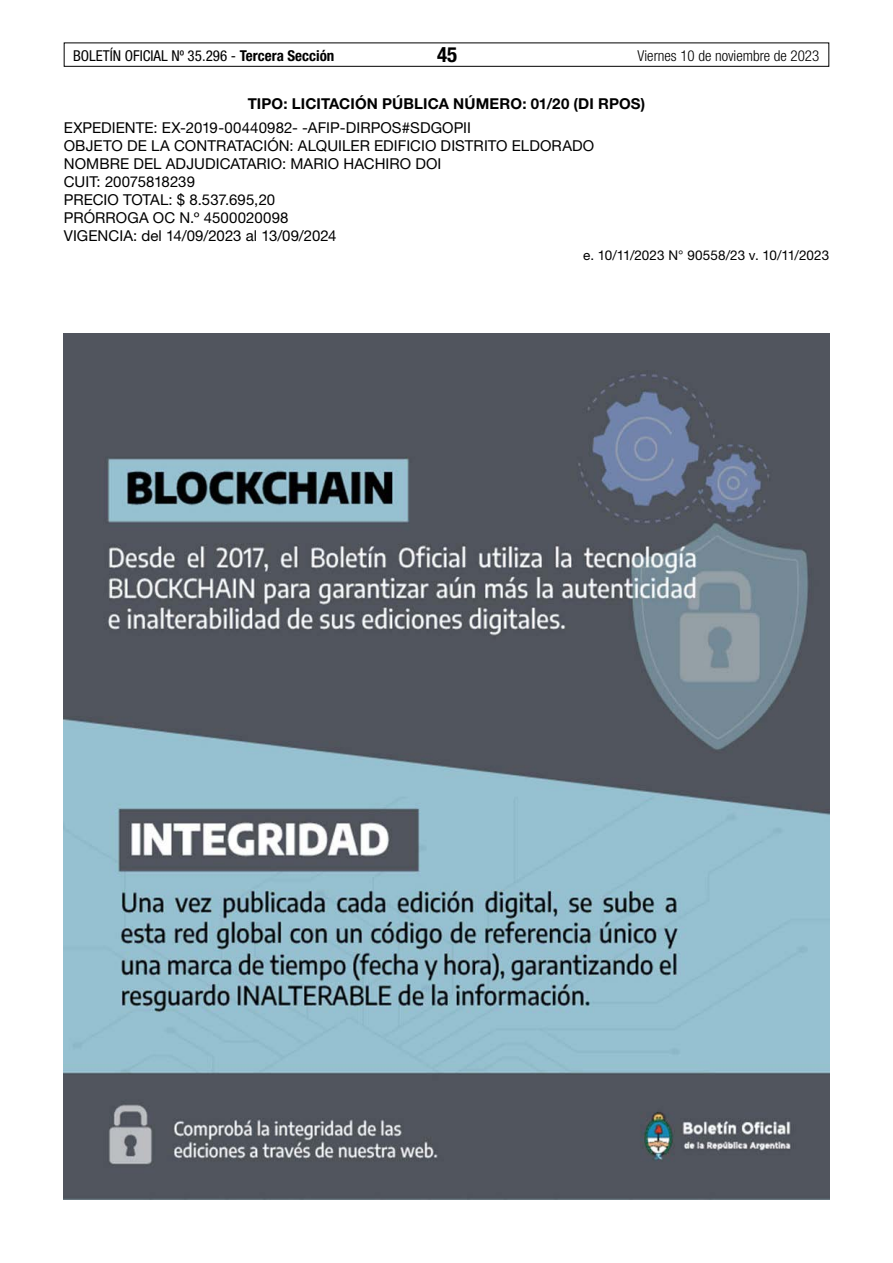
<style>
.page{position:relative;width:893px;height:1263px;background:#fff}
.page>*{position:absolute;margin:0;border:0;box-sizing:border-box;transform-origin:0 0}
.t1{font:700 condensed 21px "Helvetica Neue LT Std";color:#000}
.t2{font:15px/18px "Helvetica Neue LT Std";letter-spacing:.005em;color:#000}
.t3{font:700 15px "Helvetica Neue LT Std";letter-spacing:.01em;color:#000}
.t4{font:condensed 15px "Helvetica Neue LT Std";color:#000}
.t5{font:300 condensed 15px "Helvetica Neue LT Std";color:#000}
.t6{font:13.5px "Helvetica Neue LT Std";letter-spacing:-.005em;color:#000}
.s1{font-weight:700}
</style>
<div class="page">
<div style="left:64px;top:43px;width:765px;height:24px;border:1px solid #000"></div>
<img style="left:64px;top:334px;width:765px;height:865px">
<p class="t4" style="left:73px;top:47px;width:263px">BOLETÍN OFICIAL Nº 35.296 - <span class="s1">Tercera Sección</span></p>
<h1 class="t1" style="left:437px;top:42px;width:22px">45</h1>
<p class="t5" style="left:638px;top:47px;width:183px">Viernes 10 de noviembre de 2023</p>
<p class="t3" style="left:248px;top:94px;width:399px">TIPO: LICITACIÓN PÚBLICA NÚMERO: 01/20 (DI RPOS)</p>
<p class="t2" style="left:64px;top:118px;width:532px">EXPEDIENTE: EX-2019-00440982- -AFIP-DIRPOS#SDGOPII<br>OBJETO DE LA CONTRATACIÓN: ALQUILER EDIFICIO DISTRITO ELDORADO NOMBRE DEL ADJUDICATARIO: MARIO HACHIRO DOI<br>CUIT: 20075818239<br>PRECIO TOTAL: $ 8.537.695,20<br>PRÓRROGA OC N.º 4500020098<br>VIGENCIA: del 14/09/2023 al 13/09/2024</p>
<p class="t6" style="left:583px;top:248px;width:247px">e. 10/11/2023 N° 90558/23 v. 10/11/2023</p>
</div>
